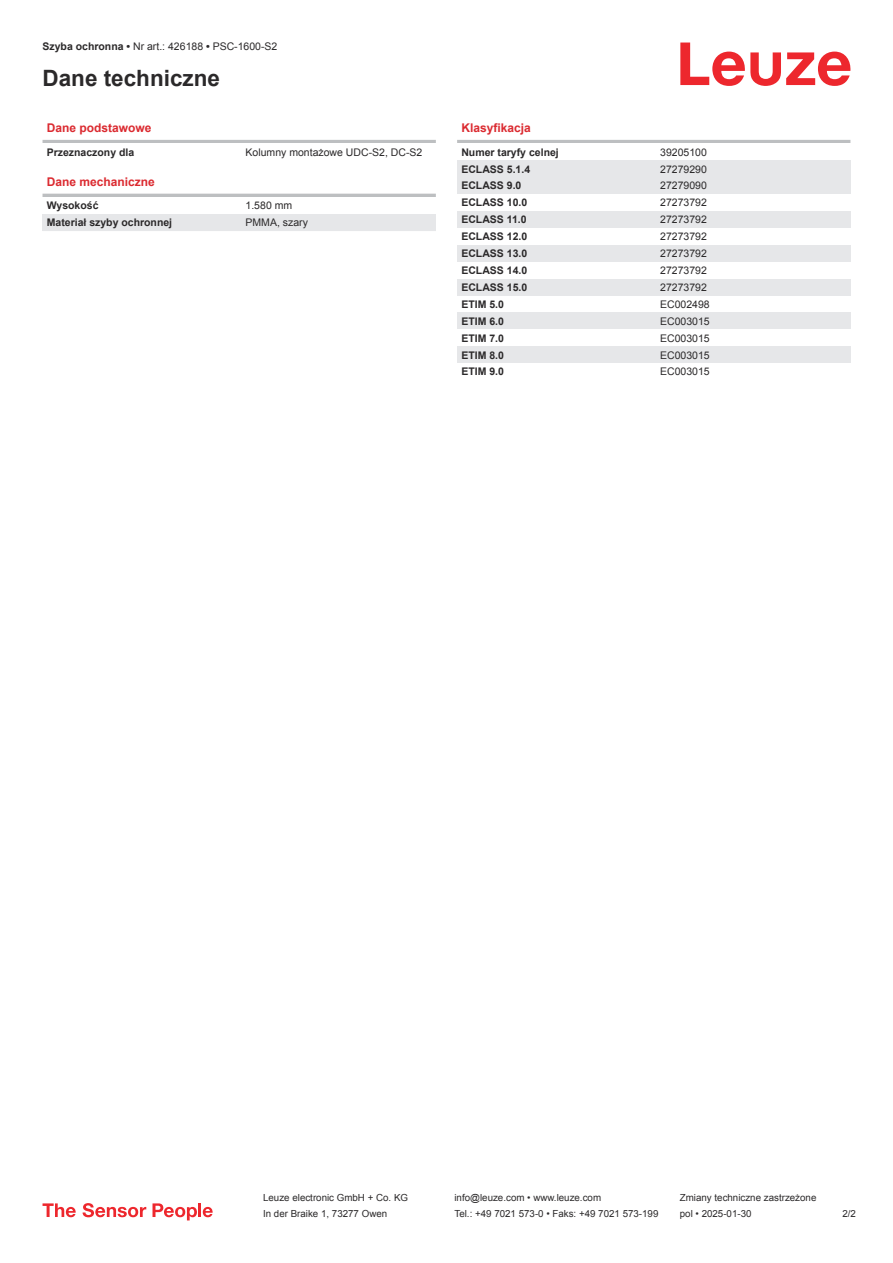
<style>
.page{position:relative;width:893px;height:1263px;background:#fff}
.page>*{position:absolute;margin:0;border:0;box-sizing:border-box;transform-origin:0 0}
.t1{font:700 22.5px "Arial";color:#2b292a}
.t2{font:700 12px "Arial";color:#db2a30}
.t3{font:10.5px "Arial";color:#2b292a}
.t4{font:700 10.5px "Arial";color:#2b292a}
.t5{font:9.75px "Arial";color:#2b292a}
.s1{font-weight:700}
</style>
<div class="page">
<svg style="left:680px;top:43px;width:170px;height:43px"></svg>
<hr style="left:43px;top:140px;width:393px;height:3px;background:#bdbfc1">
<hr style="left:43px;top:194px;width:393px;height:3px;background:#bdbfc1">
<div style="left:43px;top:214px;width:199px;height:17px;background:#e6e7e9"></div>
<div style="left:242px;top:214px;width:194px;height:17px;background:#e6e7e9"></div>
<hr style="left:457px;top:140px;width:393px;height:3px;background:#bdbfc1">
<div style="left:457px;top:160px;width:200px;height:17px;background:#e6e7e9"></div>
<div style="left:657px;top:160px;width:193px;height:17px;background:#e6e7e9"></div>
<div style="left:457px;top:177px;width:200px;height:17px;background:#e6e7e9"></div>
<div style="left:657px;top:177px;width:193px;height:17px;background:#e6e7e9"></div>
<div style="left:457px;top:211px;width:200px;height:17px;background:#e6e7e9"></div>
<div style="left:657px;top:211px;width:193px;height:17px;background:#e6e7e9"></div>
<div style="left:457px;top:245px;width:200px;height:17px;background:#e6e7e9"></div>
<div style="left:657px;top:245px;width:193px;height:17px;background:#e6e7e9"></div>
<div style="left:457px;top:279px;width:200px;height:17px;background:#e6e7e9"></div>
<div style="left:657px;top:279px;width:193px;height:17px;background:#e6e7e9"></div>
<div style="left:457px;top:312px;width:200px;height:17px;background:#e6e7e9"></div>
<div style="left:657px;top:312px;width:193px;height:17px;background:#e6e7e9"></div>
<div style="left:457px;top:346px;width:200px;height:17px;background:#e6e7e9"></div>
<div style="left:657px;top:346px;width:193px;height:17px;background:#e6e7e9"></div>
<svg style="left:43px;top:1203px;width:33px;height:14px"></svg>
<svg style="left:83px;top:1203px;width:63px;height:14px"></svg>
<svg style="left:153px;top:1203px;width:44px;height:17px"></svg>
<hr style="left:198px;top:1203px;width:3px;height:14px;background:#ed272d">
<svg style="left:203px;top:1207px;width:10px;height:10px"></svg>
<p class="t3" style="left:43px;top:43px;width:236px"><span class="s1">Szyba ochronna •</span> Nr art.: 426188 <span class="s1">•</span> PSC-1600-S2</p>
<h1 class="t1" style="left:43px;top:70px;width:179px">Dane techniczne</h1>
<p class="t2" style="left:47px;top:123px;width:106px">Dane podstawowe</p>
<p class="t4" style="left:47px;top:148px;width:89px">Przeznaczony dla</p>
<p class="t3" style="left:246px;top:145px;width:178px">Kolumny montażowe UDC-S2, DC-S2</p>
<p class="t2" style="left:47px;top:177px;width:110px">Dane mechaniczne</p>
<p class="t4" style="left:47px;top:198px;width:53px">Wysokość</p>
<p class="t3" style="left:246px;top:202px;width:48px">1.580 mm</p>
<p class="t4" style="left:47px;top:215px;width:127px">Materiał szyby ochronnej</p>
<p class="t3" style="left:246px;top:219px;width:64px">PMMA, szary</p>
<p class="t2" style="left:461px;top:120px;width:71px">Klasyfikacja</p>
<p class="t4" style="left:461px;top:145px;width:99px">Numer taryfy celnej</p>
<p class="t3" style="left:660px;top:148px;width:48px">39205100</p>
<p class="t4" style="left:461px;top:165px;width:70px">ECLASS 5.1.4</p>
<p class="t3" style="left:660px;top:165px;width:48px">27279290</p>
<p class="t4" style="left:461px;top:182px;width:62px">ECLASS 9.0</p>
<p class="t3" style="left:660px;top:182px;width:48px">27279090</p>
<p class="t4" style="left:461px;top:199px;width:67px">ECLASS 10.0</p>
<p class="t3" style="left:660px;top:199px;width:48px">27273792</p>
<p class="t4" style="left:461px;top:216px;width:67px">ECLASS 11.0</p>
<p class="t3" style="left:660px;top:216px;width:48px">27273792</p>
<p class="t4" style="left:461px;top:233px;width:67px">ECLASS 12.0</p>
<p class="t3" style="left:660px;top:232px;width:48px">27273792</p>
<p class="t4" style="left:461px;top:249px;width:67px">ECLASS 13.0</p>
<p class="t3" style="left:660px;top:249px;width:48px">27273792</p>
<p class="t4" style="left:461px;top:266px;width:67px">ECLASS 14.0</p>
<p class="t3" style="left:660px;top:266px;width:48px">27273792</p>
<p class="t4" style="left:461px;top:283px;width:67px">ECLASS 15.0</p>
<p class="t3" style="left:660px;top:283px;width:48px">27273792</p>
<p class="t4" style="left:461px;top:300px;width:44px">ETIM 5.0</p>
<p class="t3" style="left:660px;top:300px;width:51px">EC002498</p>
<p class="t4" style="left:461px;top:317px;width:44px">ETIM 6.0</p>
<p class="t3" style="left:660px;top:317px;width:51px">EC003015</p>
<p class="t4" style="left:461px;top:334px;width:44px">ETIM 7.0</p>
<p class="t3" style="left:660px;top:334px;width:51px">EC003015</p>
<p class="t4" style="left:461px;top:351px;width:44px">ETIM 8.0</p>
<p class="t3" style="left:660px;top:351px;width:51px">EC003015</p>
<p class="t4" style="left:461px;top:368px;width:44px">ETIM 9.0</p>
<p class="t3" style="left:660px;top:368px;width:51px">EC003015</p>
<p class="t5" style="left:263px;top:1194px;width:146px">Leuze electronic GmbH + Co. KG</p>
<p class="t5" style="left:454px;top:1194px;width:148px">info@leuze.com • www.leuze.com</p>
<p class="t5" style="left:680px;top:1191px;width:138px">Zmiany techniczne zastrzeżone</p>
<p class="t5" style="left:263px;top:1210px;width:126px">In der Braike 1, 73277 Owen</p>
<p class="t5" style="left:454px;top:1210px;width:205px">Tel.: +49 7021 573-0 • Faks: +49 7021 573-199</p>
<p class="t5" style="left:680px;top:1210px;width:73px">pol • 2025-01-30</p>
<p class="t5" style="left:842px;top:1210px;width:15px">2 /2</p>
</div>
